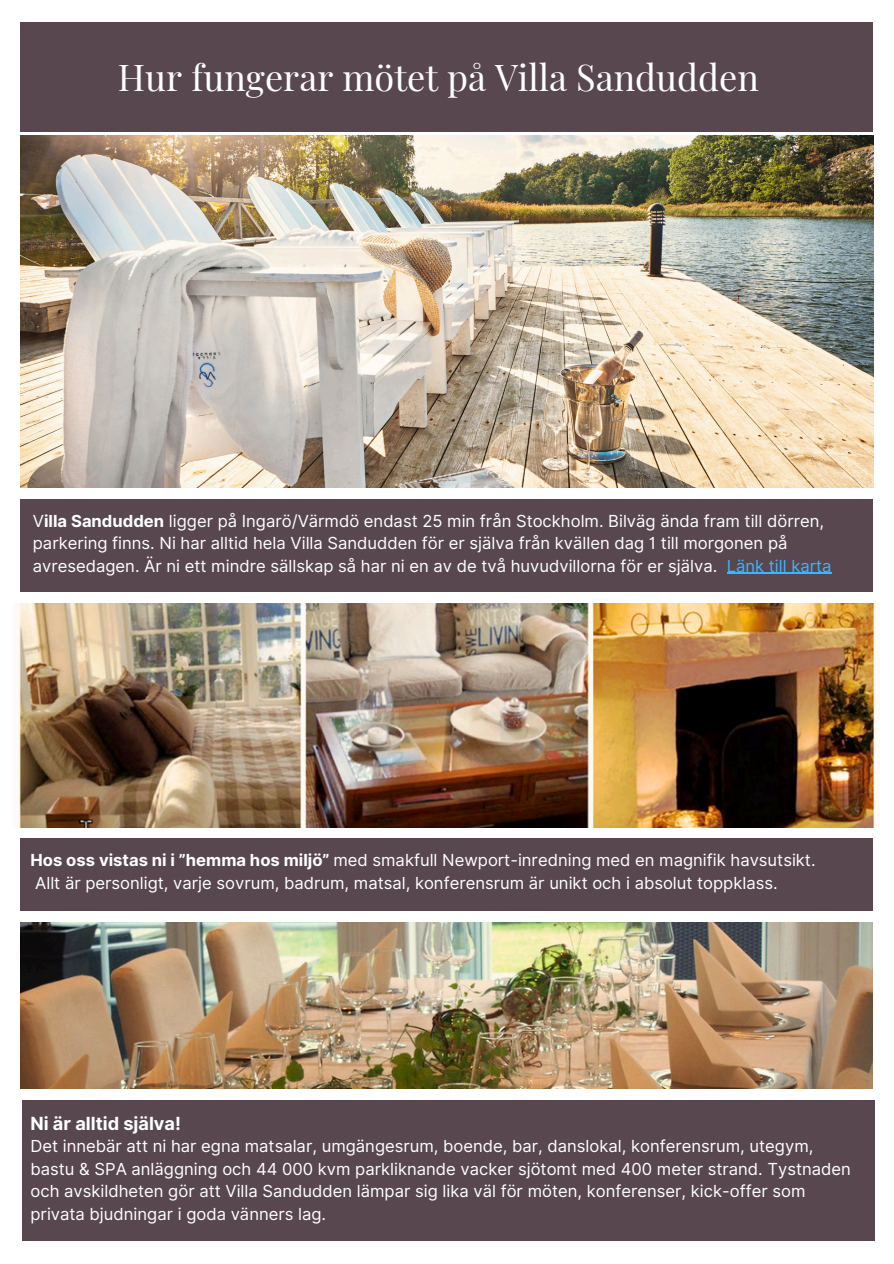
<style>
.page{position:relative;width:894px;height:1264px;background:#fff}
.page>*{position:absolute;margin:0;border:0;box-sizing:border-box;transform-origin:0 0}
.t1{font:36.15px "Playfair Display";color:#fff}
.t2{font:700 18.15px "Inter";color:#fff}
.t3{font:16.65px/22.5px "Inter";color:#fff}
.s1{font-weight:700}
.s2{color:#38b6ff}
</style>
<div class="page">
<div style="left:21px;top:22px;width:851px;height:110px;background:#58474f"></div>
<img style="left:21px;top:135px;width:851px;height:353px">
<div style="left:20px;top:500px;width:852px;height:91px;background:#58474f"></div>
<img style="left:19px;top:603px;width:856px;height:224px">
<div style="left:20px;top:838px;width:852px;height:73px;background:#58474f"></div>
<img style="left:20px;top:922px;width:852px;height:166px">
<hr style="left:726px;top:573px;width:105px;height:1px;background:#38b6ff">
<div style="left:23px;top:1100px;width:851px;height:140px;background:#58474f"></div>
<h1 class="t1" style="left:118px;top:52px;width:642px">Hur fungerar mötet på Villa Sandudden</h1>
<p class="t3" style="left:33px;top:509px;width:800px">V<span class="s1">illa Sandudden</span> ligger på Ingarö/Värmdö endast 25 min från Stockholm. Bilväg ända fram till dörren, parkering finns. Ni har alltid hela Villa Sandudden för er själva från kvällen dag 1 till morgonen på avresedagen. Är ni ett mindre sällskap så har ni en av de två huvudvillorna för er själva. <span class="s2">Länk till karta</span></p>
<p class="t3" style="left:31px;top:848px;width:786px"><span class="s1">Hos oss vistas ni i ”hemma hos miljö”</span> med smakfull Newport-inredning med en magnifik havsutsikt.</p>
<p class="t3" style="left:35px;top:871px;width:743px">Allt är personligt, varje sovrum, badrum, matsal, konferensrum är unikt och i absolut toppklass.</p>
<p class="t2" style="left:31px;top:1112px;width:152px">Ni är alltid själva!</p>
<p class="t3" style="left:31px;top:1134px;width:821px">Det innebär att ni har egna matsalar, umgängesrum, boende, bar, danslokal, konferensrum, utegym, bastu &amp; SPA anläggning och 44 000 kvm parkliknande vacker sjötomt med 400 meter strand. Tystnaden och avskildheten gör att Villa Sandudden lämpar sig lika väl för möten, konferenser, kick-offer som privata bjudningar i goda vänners lag.</p>
</div>
